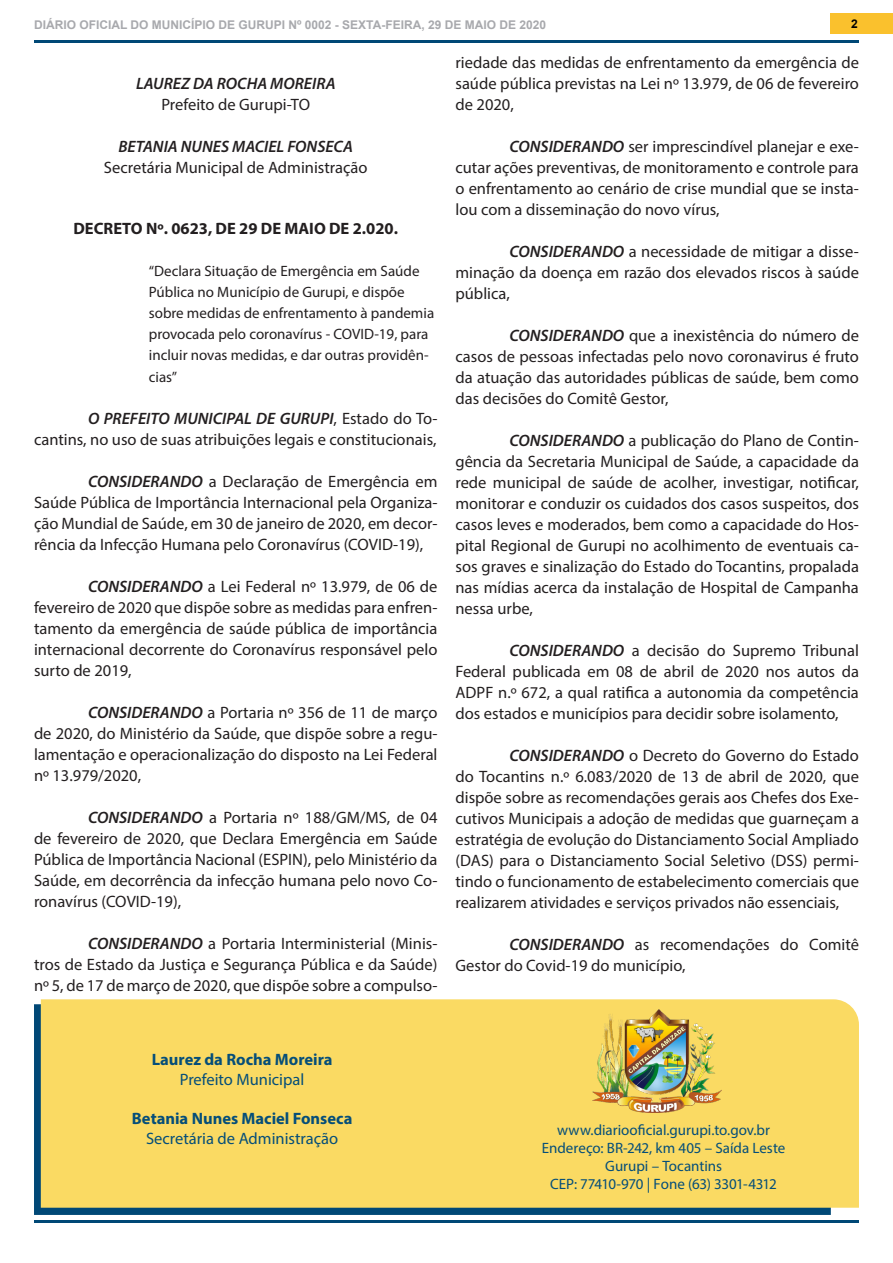
<style>
.page{position:relative;width:893px;height:1263px;background:#fff}
.page>*{position:absolute;margin:0;border:0;box-sizing:border-box;transform-origin:0 0}
.texto{font:16.5px/21px "Myriad Pro";color:#231f20;text-align:justify}
.texto_centr{font:16.5px "Myriad Pro";color:#231f20}
.texto_centr-2{font:italic 600 16.5px "Myriad Pro";color:#231f20}
.conteudosuma{font:700 16.5px "Myriad Pro";color:#054e79}
.conteudosuma-2{font:16.5px "Myriad Pro";color:#054e79}
.proto{font:700 16.5px "Myriad Pro";color:#231f20}
.resumopro{font:15px/21px "Myriad Pro";color:#231f20}
.conteudosuma-3{font:15px "Myriad Pro";color:#054e79}
.conteudosuma-4{font:15px "Myriad Pro";letter-spacing:-.025em;color:#054e79}
.t1{font:700 12px "Arial";color:#a8a9ad}
.t2{font:700 12px "Arial";color:#000001}
.s1{font-weight:600;font-style:italic}
</style>
<div class="page">
<hr style="left:34px;top:1220px;width:825px;height:3px;background:#004876">
<div style="left:831px;top:13px;width:62px;height:21px;background:#fac12d"></div>
<hr style="left:34px;top:40px;width:825px;height:3px;background:#004876">
<svg style="left:34px;top:1004px;width:797px;height:211px;background:#024976"></svg>
<div style="left:41px;top:999px;width:818px;height:209px;background:#fada63"></div>
<img style="left:593px;top:1010px;width:128px;height:103px">
<p class="t1" style="left:34px;top:16px;width:514px">DIÁRIO OFICIAL DO MUNICÍPIO DE GURUPI Nº 0002 - SEXTA-FEIRA, 29 DE MAIO DE 2020</p>
<p class="t2" style="left:851px;top:15px;width:8px">2</p>
<p class="texto_centr-2" style="left:136px;top:73px;width:201px">LAUREZ DA ROCHA MOREIRA</p>
<p class="texto_centr" style="left:161px;top:94px;width:150px">Prefeito de Gurupi-TO</p>
<p class="texto_centr-2" style="left:119px;top:136px;width:236px">BETANIA NUNES MACIEL FONSECA</p>
<p class="texto_centr" style="left:104px;top:157px;width:265px">Secretária Municipal de Administração</p>
<p class="proto" style="left:73px;top:218px;width:326px">DECRETO Nº. 0623, DE 29 DE MAIO DE 2.020.</p>
<p class="resumopro" style="left:149px;top:261px;width:287px">“Declara Situação de Emergência em Saúde Pública no Município de Gurupi, e dispõe sobre medidas de enfrentamento à pandemia provocada pelo coronavírus - COVID-19, para incluir novas medidas, e dar outras providên&shy;cias”</p>
<p class="texto" style="left:34px;top:407px;width:405px;text-align:right"><span class="s1">O PREFEITO MUNICIPAL DE GURUPI</span>, Estado do To&shy;cantins, no uso de suas atribuições legais e constitucionais,</p>
<p class="texto" style="left:34px;top:470px;width:405px;text-indent:54px"><span class="s1">CONSIDERANDO</span> a Declaração de Emergência em Saúde Pública de Importância Internacional pela Organiza&shy;ção Mundial de Saúde, em 30 de janeiro de 2020, em decor&shy;rência da Infecção Humana pelo Coronavírus (COVID-19),</p>
<p class="texto" style="left:34px;top:575px;width:405px;text-indent:54px"><span class="s1">CONSIDERANDO</span> a Lei Federal nº 13.979, de 06 de fevereiro de 2020 que dispõe sobre as medidas para enfren&shy;tamento da emergência de saúde pública de importância internacional decorrente do Coronavírus responsável pelo surto de 2019,</p>
<p class="texto" style="left:34px;top:701px;width:405px;text-indent:54px"><span class="s1">CONSIDERANDO</span> a Portaria nº 356 de 11 de março de 2020, do Ministério da Saúde, que dispõe sobre a regu&shy;lamentação e operacionalização do disposto na Lei Federal nº 13.979/2020,</p>
<p class="texto" style="left:34px;top:806px;width:405px;text-indent:54px"><span class="s1">CONSIDERANDO</span> a Portaria nº 188/GM/MS, de 04 de fevereiro de 2020, que Declara Emergência em Saúde Pública de Importância Nacional (ESPIN), pelo Ministério da Saúde, em decorrência da infecção humana pelo novo Co&shy;ronavírus (COVID-19),</p>
<p class="texto" style="left:34px;top:932px;width:405px;text-indent:54px"><span class="s1">CONSIDERANDO</span> a Portaria Interministerial (Minis&shy;tros de Estado da Justiça e Segurança Pública e da Saúde) nº 5, de 17 de março de 2020, que dispõe sobre a compulso-</p>
<p class="texto" style="left:455px;top:51px;width:405px">riedade das medidas de enfrentamento da emergência de saúde pública previstas na Lei nº 13.979, de 06 de fevereiro de 2020,</p>
<p class="texto" style="left:455px;top:135px;width:405px;text-indent:54px"><span class="s1">CONSIDERANDO</span> ser imprescindível planejar e exe&shy;cutar ações preventivas, de monitoramento e controle para o enfrentamento ao cenário de crise mundial que se insta&shy;lou com a disseminação do novo vírus,</p>
<p class="texto" style="left:455px;top:240px;width:405px;text-indent:54px"><span class="s1">CONSIDERANDO</span> a necessidade de mitigar a disse&shy;minação da doença em razão dos elevados riscos à saúde pública,</p>
<p class="texto" style="left:455px;top:324px;width:405px;text-indent:54px"><span class="s1">CONSIDERANDO</span> que a inexistência do número de casos de pessoas infectadas pelo novo coronavirus é fruto da atuação das autoridades públicas de saúde, bem como das decisões do Comitê Gestor,</p>
<p class="texto" style="left:455px;top:429px;width:405px;text-indent:54px"><span class="s1">CONSIDERANDO</span> a publicação do Plano de Contin&shy;gência da Secretaria Municipal de Saúde, a capacidade da rede municipal de saúde de acolher, investigar, notificar, monitorar e conduzir os cuidados dos casos suspeitos, dos casos leves e moderados, bem como a capacidade do Hos&shy;pital Regional de Gurupi no acolhimento de eventuais ca&shy;sos graves e sinalização do Estado do Tocantins, propalada nas mídias acerca da instalação de Hospital de Campanha nessa urbe,</p>
<p class="texto" style="left:455px;top:639px;width:405px;text-indent:54px"><span class="s1">CONSIDERANDO</span> a decisão do Supremo Tribunal Federal publicada em 08 de abril de 2020 nos autos da ADPF n.º 672, a qual ratifica a autonomia da competência dos estados e municípios para decidir sobre isolamento,</p>
<p class="texto" style="left:455px;top:744px;width:405px;text-indent:54px"><span class="s1">CONSIDERANDO</span> o Decreto do Governo do Estado do Tocantins n.º 6.083/2020 de 13 de abril de 2020, que dispõe sobre as recomendações gerais aos Chefes dos Exe&shy;cutivos Municipais a adoção de medidas que guarneçam a estratégia de evolução do Distanciamento Social Ampliado (DAS) para o Distanciamento Social Seletivo (DSS) permi&shy;tindo o funcionamento de estabelecimento comerciais que realizarem atividades e serviços privados não essenciais,</p>
<p class="texto" style="left:455px;top:933px;width:405px;text-indent:54px"><span class="s1">CONSIDERANDO</span> as recomendações do Comitê<br>Gestor do Covid-19 do município,</p>
<p class="conteudosuma" style="left:152px;top:1048px;width:182px">Laurez da Rocha Moreira</p>
<p class="conteudosuma-2" style="left:180px;top:1069px;width:126px">Prefeito Municipal</p>
<p class="conteudosuma" style="left:132px;top:1108px;width:222px">Betania Nunes Maciel Fonseca</p>
<p class="conteudosuma-2" style="left:146px;top:1128px;width:194px">Secretária de Administração</p>
<p class="conteudosuma-3" style="left:557px;top:1121px;width:215px">www.diariooficial.gurupi.to.gov.br</p>
<p class="conteudosuma-3" style="left:542px;top:1139px;width:245px">Endereço: BR-242, km 405 – Saída Leste</p>
<p class="conteudosuma-3" style="left:605px;top:1157px;width:118px">Gurupi – Tocantins</p>
<p class="conteudosuma-4" style="left:550px;top:1175px;width:228px">CEP: 77410-970 | Fone (63) 3301-4312</p>
</div>
